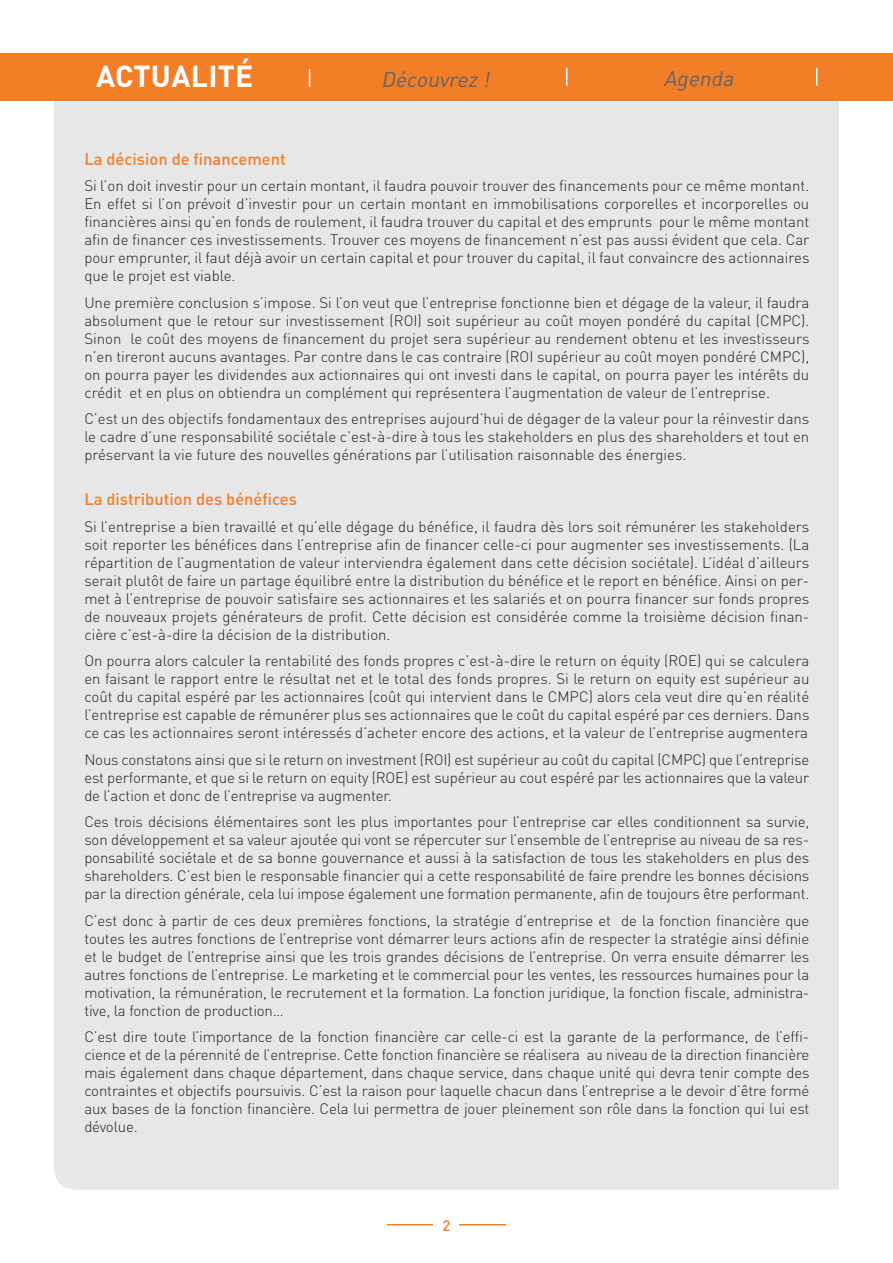
<style>
.page{position:relative;width:893px;height:1263px;background:#fff}
.page>*{position:absolute;margin:0;border:0;box-sizing:border-box;transform-origin:0 0}
.t1{font:700 30px "DIN Pro";letter-spacing:.01em;color:#fff}
.t2{font:italic 21px "DIN Pro";color:#636366}
.Sous-titre{font:500 16.5px "DIN Pro";color:#f27e27}
.texte_courant{font:300 15px/18px "DIN Pro";letter-spacing:-.01em;color:#231f20;text-align:justify}
.noir_50__italique{font:500 15px "DIN Pro";color:#f27e27}
</style>
<div class="page">
<div style="left:54px;top:101px;width:785px;height:1088px;background:#e6e7e9"></div>
<hr style="left:387px;top:1224px;width:119px;height:1px;background:#f27e27">
<div style="left:434px;top:1219px;width:25px;height:44px;background:#fff"></div>
<div style="left:0;top:53px;width:893px;height:48px;background:#f27e27"></div>
<svg style="left:309px;top:69px;width:1px;height:18px"></svg>
<svg style="left:566px;top:68px;width:1px;height:18px"></svg>
<svg style="left:816px;top:68px;width:1px;height:18px"></svg>
<p class="t1" style="left:96px;top:56px;width:159px">ACTUALITÉ</p>
<p class="t2" style="left:381px;top:65px;width:115px">Découvrez !</p>
<p class="t2" style="left:664px;top:64px;width:76px">Agenda</p>
<p class="Sous-titre" style="left:84px;top:147px;width:203px">La décision de financement</p>
<p class="texte_courant" style="left:84px;top:176px;width:727px">Si l’on doit investir pour un certain montant, il faudra pouvoir trouver des financements pour ce même montant.<br>En effet si l’on prévoit d’investir pour un certain montant en immobilisations corporelles et incorporelles ou financières ainsi qu’en fonds de roulement, il faudra trouver du capital et des emprunts pour le même montant afin de financer ces investissements. Trouver ces moyens de financement n’est pas aussi évident que cela. Car pour emprunter, il faut déjà avoir un certain capital et pour trouver du capital, il faut convaincre des actionnaires que le projet est viable.</p>
<p class="texte_courant" style="left:84px;top:292px;width:727px">Une première conclusion s’impose. Si l’on veut que l’entreprise fonctionne bien et dégage de la valeur, il faudra absolument que le retour sur investissement (ROI) soit supérieur au coût moyen pondéré du capital (CMPC).<br>Sinon le coût des moyens de financement du projet sera supérieur au rendement obtenu et les investisseurs n’en tireront aucuns avantages. Par contre dans le cas contraire (ROI supérieur au coût moyen pondéré CMPC), on pourra payer les dividendes aux actionnaires qui ont investi dans le capital, on pourra payer les intérêts du crédit et en plus on obtiendra un complément qui représentera l’augmentation de valeur de l’entreprise.</p>
<p class="texte_courant" style="left:84px;top:409px;width:726px">C’est un des objectifs fondamentaux des entreprises aujourd’hui de dégager de la valeur pour la réinvestir dans le cadre d’une responsabilité sociétale c’est-à-dire à tous les stakeholders en plus des shareholders et tout en préservant la vie future des nouvelles générations par l’utilisation raisonnable des énergies.</p>
<p class="Sous-titre" style="left:84px;top:488px;width:214px">La distribution des bénéfices</p>
<p class="texte_courant" style="left:84px;top:517px;width:726px">Si l’entreprise a bien travaillé et qu’elle dégage du bénéfice, il faudra dès lors soit rémunérer les stakeholders soit reporter les bénéfices dans l’entreprise afin de financer celle-ci pour augmenter ses investissements. (La répartition de l’augmentation de valeur interviendra également dans cette décision sociétale). L’idéal d’ailleurs serait plutôt de faire un partage équilibré entre la distribution du bénéfice et le report en bénéfice. Ainsi on per&shy;met à l’entreprise de pouvoir satisfaire ses actionnaires et les salariés et on pourra financer sur fonds propres de nouveaux projets générateurs de profit. Cette décision est considérée comme la troisième décision finan&shy;cière c’est-à-dire la décision de la distribution.</p>
<p class="texte_courant" style="left:84px;top:651px;width:727px">On pourra alors calculer la rentabilité des fonds propres c’est-à-dire le return on équity (ROE) qui se calculera en faisant le rapport entre le résultat net et le total des fonds propres. Si le return on equity est supérieur au coût du capital espéré par les actionnaires (coût qui intervient dans le CMPC) alors cela veut dire qu’en réalité l’entreprise est capable de rémunérer plus ses actionnaires que le coût du capital espéré par ces derniers. Dans ce cas les actionnaires seront intéressés d’acheter encore des actions, et la valeur de l’entreprise augmentera</p>
<p class="texte_courant" style="left:84px;top:750px;width:727px">Nous constatons ainsi que si le return on investment (ROI) est supérieur au coût du capital (CMPC) que l’entreprise est performante, et que si le return on equity (ROE) est supérieur au cout espéré par les actionnaires que la valeur de l’action et donc de l’entreprise va augmenter.</p>
<p class="texte_courant" style="left:84px;top:812px;width:726px">Ces trois décisions élémentaires sont les plus importantes pour l’entreprise car elles conditionnent sa survie, son développement et sa valeur ajoutée qui vont se répercuter sur l’ensemble de l’entreprise au niveau de sa res&shy;ponsabilité sociétale et de sa bonne gouvernance et aussi à la satisfaction de tous les stakeholders en plus des shareholders. C’est bien le responsable financier qui a cette responsabilité de faire prendre les bonnes décisions par la direction générale, cela lui impose également une formation permanente, afin de toujours être performant.</p>
<p class="texte_courant" style="left:84px;top:911px;width:726px">C’est donc à partir de ces deux premières fonctions, la stratégie d’entreprise et de la fonction financière que toutes les autres fonctions de l’entreprise vont démarrer leurs actions afin de respecter la stratégie ainsi définie et le budget de l’entreprise ainsi que les trois grandes décisions de l’entreprise. On verra ensuite démarrer les autres fonctions de l’entreprise. Le marketing et le commercial pour les ventes, les ressources humaines pour la motivation, la rémunération, le recrutement et la formation. La fonction juridique, la fonction fiscale, administra&shy;tive, la fonction de production…</p>
<p class="texte_courant" style="left:84px;top:1027px;width:727px">C’est dire toute l’importance de la fonction financière car celle-ci est la garante de la performance, de l’effi&shy;cience et de la pérennité de l’entreprise. Cette fonction financière se réalisera au niveau de la direction financière mais également dans chaque département, dans chaque service, dans chaque unité qui devra tenir compte des contraintes et objectifs poursuivis. C’est la raison pour laquelle chacun dans l’entreprise a le devoir d’être formé aux bases de la fonction financière. Cela lui permettra de jouer pleinement son rôle dans la fonction qui lui est dévolue.</p>
<p class="noir_50__italique" style="left:442px;top:1215px;width:9px">2</p>
</div>
